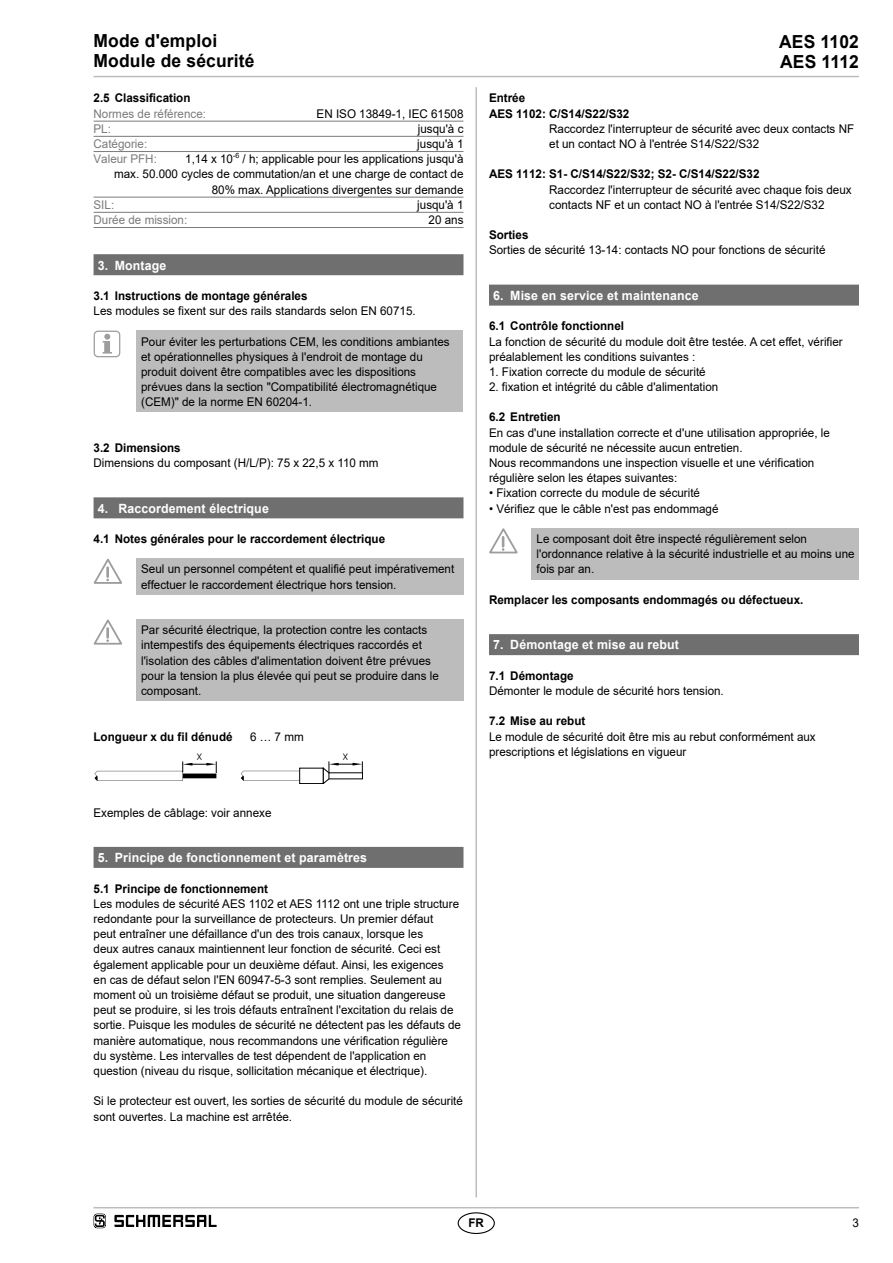
<style>
.page{position:relative;width:893px;height:1263px;background:#fff}
.page>*{position:absolute;margin:0;border:0;box-sizing:border-box;transform-origin:0 0}
.t1{font:700 18px/20.2px "Arial";letter-spacing:.01em;color:#000}
.t2{font:14.85px "Isonorm 3098";color:#000}
.t3{font:700 12.75px "Arial";letter-spacing:.01em;color:#fff}
.t4{font:12px/15.1px "Arial";color:#000}
.t5{font:700 12px/15.1px "Arial";color:#000}
.t6{font:12px "Arial";color:#7c7b7b}
</style>
<div class="page">
<hr style="left:94px;top:1207px;width:765px;height:1px;background:#bcbcbc">
<hr style="left:94px;top:76px;width:765px;height:1px;background:#bcbcbc">
<hr style="left:475px;top:87px;width:2px;height:1110px;background:#bcbcbc">
<div style="left:458px;top:1212px;width:37px;height:22px;border:1px solid #000;border-radius:50%"></div>
<hr style="left:94px;top:121px;width:369px;height:1px;background:#7c7b7b">
<hr style="left:94px;top:136px;width:369px;height:1px;background:#7c7b7b">
<hr style="left:94px;top:151px;width:369px;height:1px;background:#7c7b7b">
<hr style="left:94px;top:197px;width:369px;height:1px;background:#7c7b7b">
<hr style="left:94px;top:212px;width:369px;height:1px;background:#7c7b7b">
<hr style="left:94px;top:227px;width:369px;height:1px;background:#7c7b7b">
<div style="left:94px;top:254px;width:369px;height:21px;background:#706f6f"></div>
<div style="left:94px;top:497px;width:369px;height:21px;background:#706f6f"></div>
<div style="left:94px;top:847px;width:369px;height:21px;background:#706f6f"></div>
<div style="left:136px;top:330px;width:327px;height:82px;background:#bcbcbc"></div>
<svg style="left:103px;top:334px;width:9px;height:20px"></svg>
<div style="left:94px;top:331px;width:26px;height:26px;border:1px solid #9d9d9c;border-radius:4px"></div>
<div style="left:136px;top:558px;width:327px;height:37px;background:#bcbcbc"></div>
<svg style="left:94px;top:558px;width:28px;height:26px"></svg>
<div style="left:136px;top:619px;width:327px;height:82px;background:#bcbcbc"></div>
<svg style="left:94px;top:619px;width:28px;height:26px"></svg>
<svg style="left:95px;top:761px;width:122px;height:20px"></svg>
<svg style="left:241px;top:761px;width:122px;height:23px"></svg>
<div style="left:489px;top:285px;width:370px;height:21px;background:#706f6f"></div>
<div style="left:489px;top:634px;width:370px;height:21px;background:#706f6f"></div>
<div style="left:531px;top:528px;width:328px;height:51px;background:#bcbcbc"></div>
<svg style="left:489px;top:528px;width:29px;height:26px"></svg>
<svg style="left:94px;top:1213px;width:12px;height:15px"></svg>
<svg style="left:114px;top:1215px;width:103px;height:12px"></svg>
<h1 class="t1" style="left:94px;top:31px;width:163px">Mode d'emploi<br>Module de sécurité</h1>
<p class="t5" style="left:94px;top:91px;width:98px">2.5 Classification</p>
<p class="t6" style="left:94px;top:105px;width:114px">Normes de référence:</p>
<p class="t4" style="left:317px;top:106px;width:148px">EN ISO 13849-1, IEC 61508</p>
<p class="t6" style="left:94px;top:120px;width:19px">PL:</p>
<p class="t4" style="left:418px;top:121px;width:47px">jusqu'à c</p>
<p class="t6" style="left:94px;top:135px;width:55px">Catégorie:</p>
<p class="t4" style="left:417px;top:136px;width:48px">jusqu'à 1</p>
<p class="t6" style="left:94px;top:151px;width:65px">Valeur PFH:</p>
<p class="t4" style="left:114px;top:151px;width:351px;text-align:right">1,14 x 10<sup>-6</sup> / h; applicable pour les applications jusqu'à<br>max. 50.000 cycles de commutation/an et une charge de contact de<br>80% max. Applications divergentes sur demande</p>
<p class="t6" style="left:94px;top:196px;width:22px">SIL:</p>
<p class="t4" style="left:417px;top:197px;width:48px">jusqu'à 1</p>
<p class="t6" style="left:94px;top:211px;width:95px">Durée de mission:</p>
<p class="t4" style="left:429px;top:212px;width:36px">20 ans</p>
<p class="t3" style="left:98px;top:256px;width:70px">3. Montage</p>
<p class="t5" style="left:94px;top:288px;width:216px">3.1 Instructions de montage générales</p>
<p class="t4" style="left:94px;top:303px;width:324px">Les modules se fixent sur des rails standards selon EN 60715.</p>
<p class="t4" style="left:141px;top:334px;width:310px">Pour éviter les perturbations CEM, les conditions ambiantes et opérationnelles physiques à l'endroit de montage du produit doivent être compatibles avec les dispositions prévues dans la section "Compatibilité électromagnétique (CEM)" de la norme EN 60204-1.</p>
<p class="t5" style="left:94px;top:440px;width:89px">3.2 Dimensions</p>
<p class="t4" style="left:94px;top:455px;width:287px">Dimensions du composant (H/L/P): 75 x 22,5 x 110 mm</p>
<p class="t3" style="left:98px;top:499px;width:173px">4. Raccordement électrique</p>
<p class="t5" style="left:94px;top:531px;width:293px">4.1 Notes générales pour le raccordement électrique</p>
<p class="t4" style="left:141px;top:562px;width:315px">Seul un personnel compétent et qualifié peut impérativement effectuer le raccordement électrique hors tension.</p>
<p class="t4" style="left:141px;top:622px;width:299px">Par sécurité électrique, la protection contre les contacts intempestifs des équipements électriques raccordés et l'isolation des câbles d'alimentation doivent être prévues pour la tension la plus élevée qui peut se produire dans le composant.</p>
<p class="t5" style="left:94px;top:729px;width:141px">Longueur x du fil dénudé</p>
<p class="t4" style="left:250px;top:729px;width:55px">6 … 7 mm</p>
<p class="t2" style="left:197px;top:746px;width:7px">X</p>
<p class="t2" style="left:343px;top:746px;width:7px">X</p>
<p class="t4" style="left:94px;top:805px;width:179px">Exemples de câblage: voir annexe</p>
<p class="t3" style="left:98px;top:849px;width:271px">5. Principe de fonctionnement et paramètres</p>
<p class="t5" style="left:94px;top:881px;width:176px">5.1 Principe de fonctionnement</p>
<p class="t4" style="left:94px;top:896px;width:369px">Les modules de sécurité AES 1102 et AES 1112 ont une triple structure redondante pour la surveillance de protecteurs. Un premier défaut<br>peut entraîner une défaillance d'un des trois canaux, lorsque les<br>deux autres canaux maintiennent leur fonction de sécurité. Ceci est également applicable pour un deuxième défaut. Ainsi, les exigences<br>en cas de défaut selon l'EN 60947-5-3 sont remplies. Seulement au moment où un troisième défaut se produit, une situation dangereuse peut se produire, si les trois défauts entraînent l'excitation du relais de sortie. Puisque les modules de sécurité ne détectent pas les défauts de manière automatique, nous recommandons une vérification régulière du système. Les intervalles de test dépendent de l'application en question (niveau du risque, sollicitation mécanique et électrique).</p>
<p class="t4" style="left:94px;top:1093px;width:371px">Si le protecteur est ouvert, les sorties de sécurité du module de sécurité sont ouvertes. La machine est arrêtée.</p>
<h1 class="t1" style="left:779px;top:32px;width:81px">AES 1102<br>AES 1112</h1>
<p class="t5" style="left:489px;top:91px;width:142px">Entrée<br>AES 1102: C/S14/S22/S32</p>
<p class="t4" style="left:549px;top:121px;width:306px">Raccordez l'interrupteur de sécurité avec deux contacts NF et un contact NO à l'entrée S14/S22/S32</p>
<p class="t5" style="left:489px;top:167px;width:272px">AES 1112: S1- C/S14/S22/S32; S2- C/S14/S22/S32</p>
<p class="t4" style="left:549px;top:182px;width:304px">Raccordez l'interrupteur de sécurité avec chaque fois deux contacts NF et un contact NO à l'entrée S14/S22/S32</p>
<p class="t5" style="left:489px;top:227px;width:41px">Sorties</p>
<p class="t4" style="left:489px;top:242px;width:338px">Sorties de sécurité 13-14: contacts NO pour fonctions de sécurité</p>
<p class="t3" style="left:493px;top:286px;width:207px">6. Mise en service et maintenance</p>
<p class="t5" style="left:489px;top:319px;width:137px">6.1 Contrôle fonctionnel</p>
<p class="t4" style="left:489px;top:334px;width:355px">La fonction de sécurité du module doit être testée. A cet effet, vérifier préalablement les conditions suivantes :</p>
<p class="t4" style="left:489px;top:364px;width:218px">1. Fixation correcte du module de sécurité</p>
<p class="t4" style="left:489px;top:379px;width:231px">2. fixation et intégrité du câble d'alimentation</p>
<p class="t5" style="left:489px;top:410px;width:73px">6.2 Entretien</p>
<p class="t4" style="left:489px;top:425px;width:342px">En cas d'une installation correcte et d'une utilisation appropriée, le module de sécurité ne nécessite aucun entretien.<br>Nous recommandons une inspection visuelle et une vérification régulière selon les étapes suivantes:</p>
<p class="t4" style="left:489px;top:486px;width:213px">• Fixation correcte du module de sécurité</p>
<p class="t4" style="left:489px;top:501px;width:231px">• Vérifiez que le câble n'est pas endommagé</p>
<p class="t4" style="left:537px;top:531px;width:319px">Le composant doit être inspecté régulièrement selon l'ordonnance relative à la sécurité industrielle et au moins une fois par an.</p>
<p class="t5" style="left:489px;top:592px;width:316px">Remplacer les composants endommagés ou défectueux.</p>
<p class="t3" style="left:493px;top:636px;width:187px">7. Démontage et mise au rebut</p>
<p class="t5" style="left:489px;top:668px;width:86px">7.1 Démontage</p>
<p class="t4" style="left:489px;top:683px;width:236px">Démonter le module de sécurité hors tension.</p>
<p class="t5" style="left:489px;top:714px;width:98px">7.2 Mise au rebut</p>
<p class="t4" style="left:489px;top:729px;width:328px">Le module de sécurité doit être mis au rebut conformément aux prescriptions et législations en vigueur</p>
<p class="t5" style="left:468px;top:1215px;width:17px">FR</p>
<p class="t4" style="left:852px;top:1215px;width:8px">3</p>
</div>
